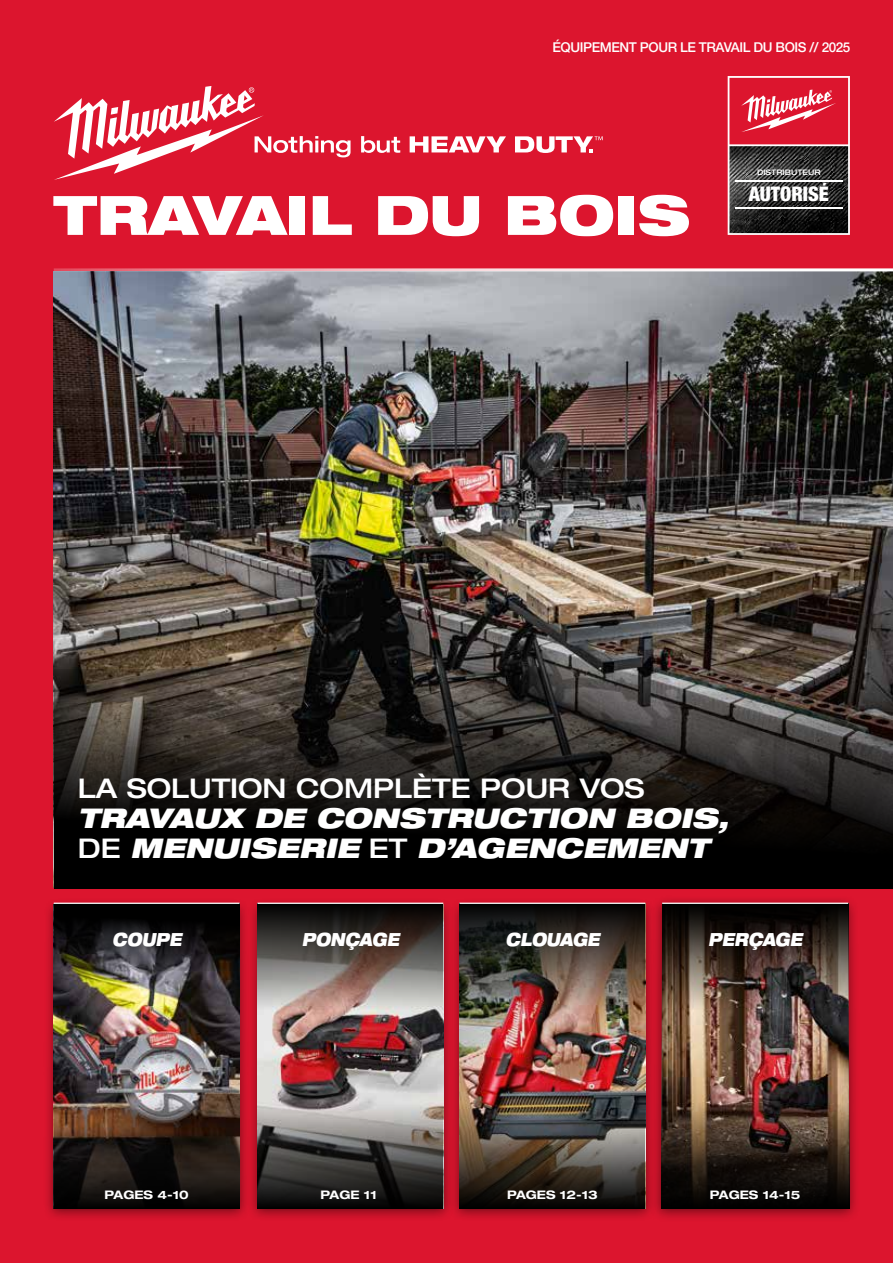
<style>
.page{position:relative;width:893px;height:1263px;background:#dc152e}
.page>*{position:absolute;margin:0;border:0;box-sizing:border-box;transform-origin:0 0}
.t1{font:900 expanded 54.3px "Helvetica Neue LT Com";color:#fff}
.t2{font:italic 900 expanded 27px/30px "Helvetica Neue LTW1 G";color:#fff}
.t3{font:500 expanded 27px "Helvetica Neue LTW1 G";color:#fff}
.t4{font:900 condensed 20.1px "Helvetica Neue LT Com";color:#fff}
.t5{font:italic 900 expanded 18px "Helvetica Neue LTW1 G";letter-spacing:-.005em;color:#fff;scale:.8 1}
.t6{font:500 13.5px "Helvetica Neue LTW1 G";letter-spacing:-.03em;color:#fff}
.t7{font:700 expanded 11.7px "Helvetica Neue LTW1 G";color:#fff}
.t8{font:500 expanded 7.5px "Helvetica Neue LTW1 G";color:#fff}
.s1{font-weight:500;font-style:normal}
</style>
<div class="page">
<svg style="left:361px;top:136px;width:39px;height:17px"></svg>
<svg style="left:410px;top:136px;width:96px;height:16px"></svg>
<svg style="left:515px;top:136px;width:88px;height:17px"></svg>
<svg style="left:54px;top:86px;width:297px;height:94px"></svg>
<img style="left:54px;top:271px;width:839px;height:398px">
<div style="left:650px;top:895px;width:210px;height:327px;background:#000;opacity:.5"></div>
<img style="left:661px;top:904px;width:188px;height:199px">
<img style="left:662px;top:904px;width:186px;height:105px">
<svg style="left:661px;top:1103px;width:188px;height:106px;background:#2e2119"></svg>
<div style="left:246px;top:897px;width:208px;height:324px;background:#000;opacity:.5"></div>
<img style="left:257px;top:1009px;width:186px;height:94px">
<svg style="left:257px;top:904px;width:186px;height:105px;background:#645c58"></svg>
<svg style="left:257px;top:1103px;width:186px;height:106px;background:#565452"></svg>
<hr style="left:257px;top:903px;width:186px;height:1px;background:#fff">
<div style="left:448px;top:897px;width:208px;height:324px;background:#000;opacity:.5"></div>
<img style="left:459px;top:1009px;width:186px;height:94px">
<img style="left:459px;top:904px;width:186px;height:105px">
<svg style="left:459px;top:1103px;width:186px;height:106px;background:#443d34"></svg>
<div style="left:43px;top:897px;width:208px;height:324px;background:#000;opacity:.5"></div>
<img style="left:54px;top:970px;width:186px;height:133px">
<svg style="left:54px;top:1103px;width:186px;height:106px;background:#2d221b"></svg>
<svg style="left:54px;top:904px;width:186px;height:66px;background:#191819"></svg>
<hr style="left:54px;top:903px;width:186px;height:1px;background:#fff">
<hr style="left:54px;top:268px;width:839px;height:3px;background:#fff">
<svg style="left:54px;top:669px;width:839px;height:219px;background:#211e1c"></svg>
<hr style="left:459px;top:903px;width:186px;height:1px;background:#fff">
<hr style="left:662px;top:903px;width:186px;height:1px;background:#fff">
<svg style="left:728px;top:76px;width:122px;height:159px"></svg>
<hr style="left:735px;top:180px;width:107px;height:1px;background:#fff">
<hr style="left:735px;top:208px;width:107px;height:1px;background:#fff">
<p class="t6" style="left:553px;top:39px;width:299px">ÉQUIPEMENT POUR LE TRAVAIL DU BOIS // 2025</p>
<h1 class="t1" style="left:54px;top:180px;width:638px">TRAVAIL DU BOIS</h1>
<p class="t8" style="left:757px;top:167px;width:65px">DISTRIBUTEUR</p>
<p class="t4" style="left:749px;top:182px;width:82px">AUTORISÉ</p>
<p class="t3" style="left:78px;top:771px;width:568px">LA SOLUTION COMPLÈTE POUR VOS</p>
<p class="t2" style="left:78px;top:802px;width:652px">TRAVAUX DE CONSTRUCTION BOIS,<br><span class="s1">DE</span> MENUISERIE <span class="s1">ET</span> D’AGENCEMENT</p>
<p class="t5" style="left:112px;top:927px;width:88px">COUPE</p>
<p class="t7" style="left:105px;top:1187px;width:86px">PAGES 4-10</p>
<p class="t5" style="left:302px;top:927px;width:123px">PONÇAGE</p>
<p class="t7" style="left:320px;top:1187px;width:58px">PAGE 11</p>
<p class="t5" style="left:505px;top:927px;width:119px">CLOUAGE</p>
<p class="t7" style="left:507px;top:1187px;width:92px">PAGES 12-13</p>
<p class="t5" style="left:708px;top:927px;width:119px">PERÇAGE</p>
<p class="t7" style="left:710px;top:1187px;width:92px">PAGES 14-15</p>
</div>
